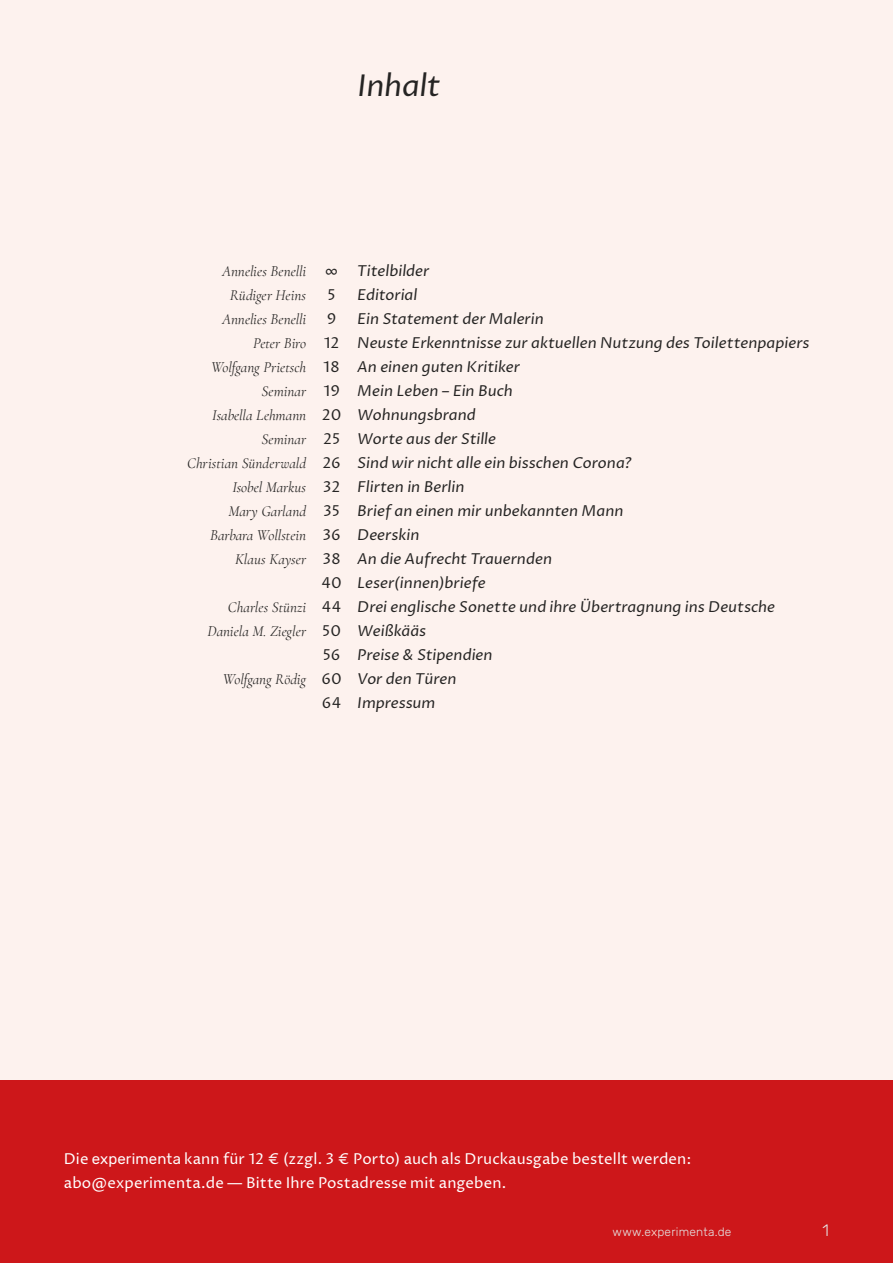
<style>
.page{position:relative;width:893px;height:1263px;background:#fdf2ee}
.page>*{position:absolute;margin:0;border:0;box-sizing:border-box;transform-origin:0 0}
.t1{font:italic 30px "Proza Libre";letter-spacing:-.01em;color:#252423}
.t2{font:300 16.5px "Rubik";color:#e4e4e3}
.t3{font:italic 15px "Proza Libre";color:#252423}
.t4{font:italic 15px "Cormorant Garamond";letter-spacing:-.005em;color:#252423}
.t5{font:15px/24px "Proza Libre";letter-spacing:.01em;color:#fff}
.t6{font:15px "Proza Libre";color:#252423}
.t7{font:300 12px "Rubik";letter-spacing:.015em;color:#e4e4e3}
.s1{font-family:"Cormorant Garamond"}
.s2{font-style:normal}
.s3{font-family:"Proza Libre";font-style:normal}
.s4{font-family:"Proza Libre"}
.s5{font-family:"Rubik"}
.s6{color:#f9e2d7}
</style>
<div class="page">
<div style="left:0;top:1080px;width:893px;height:183px;background:#cd171a"></div>
<h1 class="t1" style="left:357px;top:67px;width:85px">Inhalt</h1>
<p class="t4" style="left:222px;top:262px;width:85px">Annelies Benelli</p>
<p class="t6" style="left:325px;top:262px;width:15px">∞</p>
<p class="t3" style="left:357px;top:262px;width:74px">Titelbilder</p>
<p class="t4" style="left:230px;top:286px;width:78px">Rüdiger Heins</p>
<p class="t6" style="left:328px;top:286px;width:10px">5</p>
<p class="t3" style="left:357px;top:286px;width:62px">Editorial</p>
<p class="t4" style="left:222px;top:310px;width:85px">Annelies Benelli</p>
<p class="t6" style="left:327px;top:310px;width:11px">9</p>
<p class="t3" style="left:357px;top:310px;width:188px">Ein Statement der Malerin</p>
<p class="t3" style="left:253px;top:334px;width:558px"><span class="s1">Peter Biro</span> <span class="s2">12</span> Neuste Erkenntnisse zur aktuellen Nutzung des Toilettenpapiers</p>
<p class="t3" style="left:211px;top:358px;width:310px"><span class="s1">Wolfgang Prietsch</span> <span class="s2">18</span> An einen guten Kritiker</p>
<p class="t3" style="left:261px;top:382px;width:253px"><span class="s1">Seminar</span> <span class="s2">19</span> Mein Leben – Ein Buch</p>
<p class="t4" style="left:212px;top:406px;width:265px">Isabella Lehmann <span class="s3">20</span> <span class="s4">Wohnungsbrand</span></p>
<p class="t3" style="left:261px;top:430px;width:236px"><span class="s1">Seminar</span> <span class="s2">25</span> Worte aus der Stille</p>
<p class="t3" style="left:187px;top:454px;width:446px"><span class="s1">Christian Sünderwald</span> <span class="s2">26</span> Sind wir nicht alle ein bisschen Corona?</p>
<p class="t3" style="left:232px;top:478px;width:234px"><span class="s1">Isobel Markus</span> <span class="s2">32</span> Flirten in Berlin</p>
<p class="t3" style="left:228px;top:502px;width:397px"><span class="s1">Mary Garland</span> <span class="s2">35</span> Brief an einen mir unbekannten Mann</p>
<p class="t4" style="left:210px;top:526px;width:211px">Barbara Wollstein <span class="s3">36</span> <span class="s4">Deerskin</span></p>
<p class="t3" style="left:235px;top:550px;width:318px"><span class="s1">Klaus Kayser</span> <span class="s2">38</span> An die Aufrecht Trauernden</p>
<p class="t3" style="left:321px;top:574px;width:166px"><span class="s2">40</span> Leser(innen)briefe</p>
<p class="t3" style="left:228px;top:598px;width:549px"><span class="s1">Charles Stünzi</span> <span class="s2">44</span> Drei englische Sonette und ihre Übertragnung ins Deutsche</p>
<p class="t4" style="left:208px;top:622px;width:220px">Daniela M. Ziegler <span class="s3">50</span> <span class="s4">Weißkääs</span></p>
<p class="t3" style="left:323px;top:646px;width:171px"><span class="s2">56</span> Preise &amp; Stipendien</p>
<p class="t4" style="left:223px;top:670px;width:235px">Wolfgang Rödig <span class="s3">60</span> <span class="s4">Vor den Türen</span></p>
<p class="t3" style="left:322px;top:694px;width:115px"><span class="s2">64</span> Impressum</p>
<p class="t5" style="left:64px;top:1147px;width:629px">Die <span class="s5">experimenta</span> kann für 12 € (zzgl. 3 € Porto) auch als Druckausgabe bestellt werden: abo@experimenta.de — Bitte Ihre Postadresse mit angeben.</p>
<p class="t7" style="left:613px;top:1225px;width:120px">www.e<span class="s6">x</span>perimenta.de</p>
<p class="t2" style="left:823px;top:1221px;width:8px">1</p>
</div>
